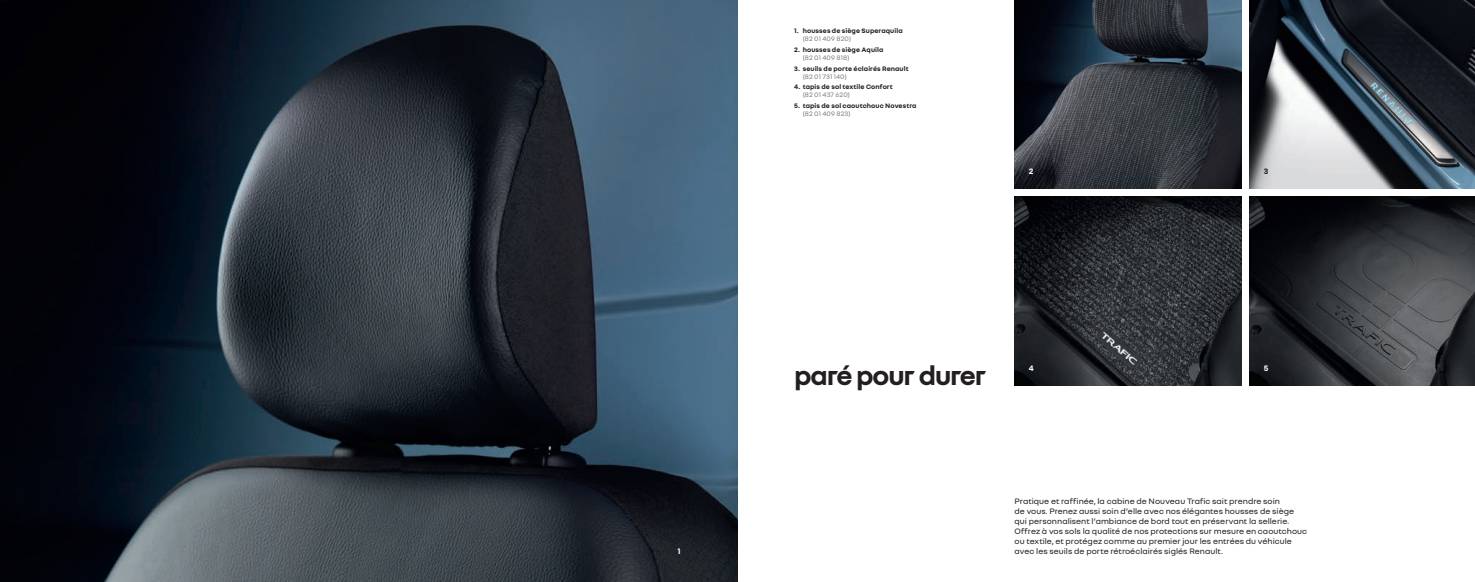
<style>
.page{position:relative;width:1475px;height:582px;background:#fff}
.page>*{position:absolute;margin:0;border:0;box-sizing:border-box;transform-origin:0 0}
.t1{font:700 28px "Nouvel R";letter-spacing:-.04em;color:#231f20}
.t2{font:8.5px/10px "Nouvel R";letter-spacing:.005em;color:#231f20}
.t3{font:700 8.5px "Nouvel R";color:#fff}
.t4{font:700 8.5px "Nouvel R";color:#231f20}
.t5{font:700 7px "Nouvel R";letter-spacing:.015em;color:#231f20}
.t6{font:7px "Nouvel R";letter-spacing:.015em;color:#808285}
</style>
<div class="page">
<img style="left:0;top:0;width:737px;height:581px">
<img style="left:1014px;top:0;width:227px;height:188px">
<img style="left:1249px;top:0;width:225px;height:188px">
<img style="left:1014px;top:197px;width:227px;height:188px">
<img style="left:1249px;top:197px;width:225px;height:188px">
<p class="t3" style="left:677px;top:544px;width:5px">1</p>
<p class="t5" style="left:794px;top:26px;width:110px">1. housses de siège Superaquila</p>
<p class="t6" style="left:802px;top:34px;width:50px">(82 01 409 820)</p>
<p class="t5" style="left:794px;top:45px;width:91px">2. housses de siège Aquila</p>
<p class="t6" style="left:802px;top:53px;width:48px">(82 01 409 818)</p>
<p class="t5" style="left:794px;top:64px;width:116px">3. seuils de porte éclairés Renault</p>
<p class="t6" style="left:802px;top:72px;width:45px">(82 01 731 140)</p>
<p class="t5" style="left:794px;top:82px;width:100px">4. tapis de sol textile Confort</p>
<p class="t6" style="left:802px;top:91px;width:49px">(82 01 437 620)</p>
<p class="t5" style="left:794px;top:101px;width:124px">5. tapis de sol caoutchouc Novestra</p>
<p class="t6" style="left:802px;top:109px;width:49px">(82 01 409 823)</p>
<p class="t3" style="left:1028px;top:166px;width:6px">2</p>
<p class="t4" style="left:1263px;top:166px;width:6px">3</p>
<h1 class="t1" style="left:794px;top:357px;width:193px">paré pour durer</h1>
<p class="t3" style="left:1028px;top:362px;width:7px">4</p>
<p class="t3" style="left:1263px;top:362px;width:6px">5</p>
<p class="t2" style="left:1014px;top:494px;width:294px">Pratique et raffinée, la cabine de Nouveau Trafic sait prendre soin<br>de vous. Prenez aussi soin d’elle avec nos élégantes housses de siège qui personnalisent l’ambiance de bord tout en préservant la sellerie.<br>Offrez à vos sols la qualité de nos protections sur mesure en caoutchouc ou textile, et protégez comme au premier jour les entrées du véhicule avec les seuils de porte rétroéclairés siglés Renault.</p>
</div>
